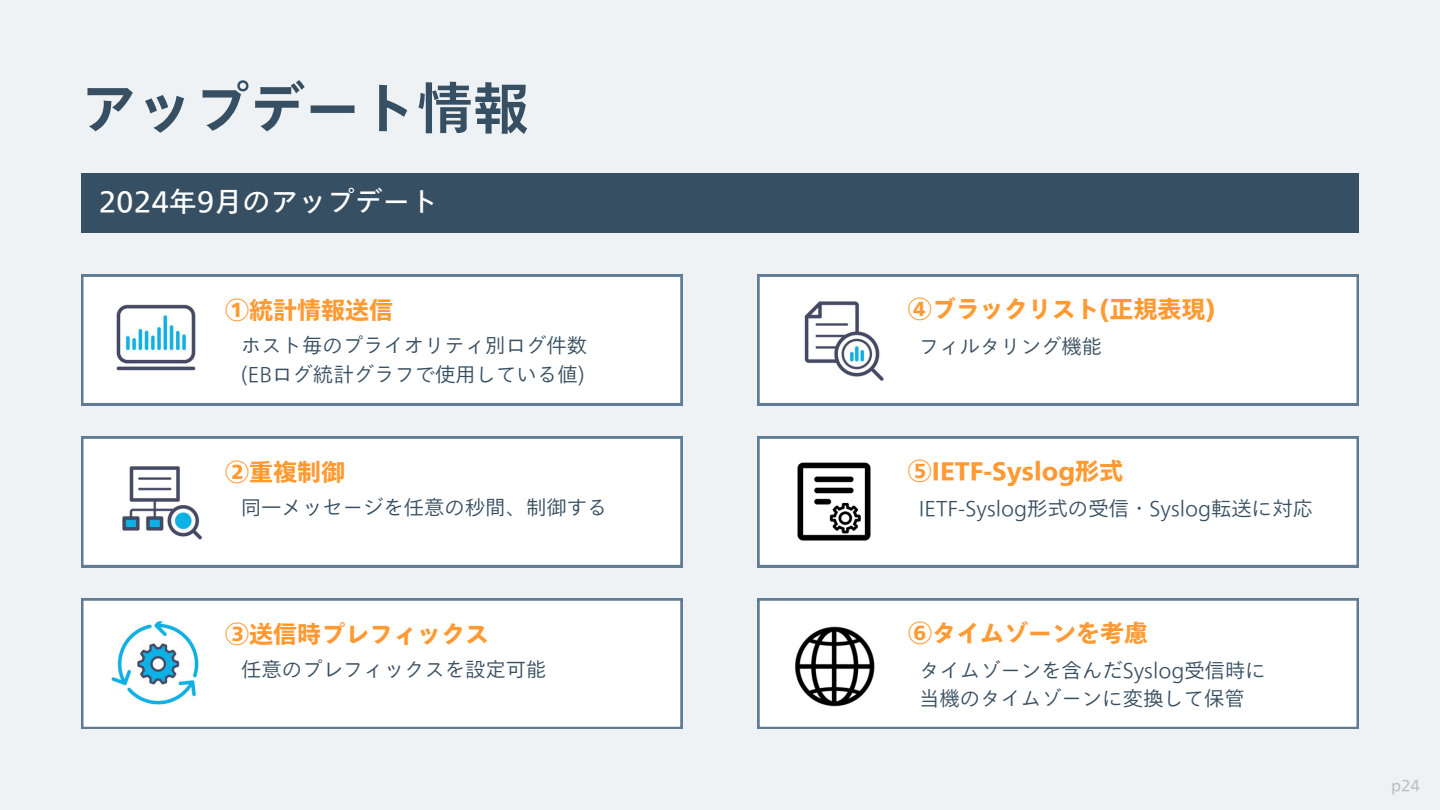
<style>
.page{position:relative;width:1440px;height:810px;background:#eff2f5}
.page>*{position:absolute;margin:0;border:0;box-sizing:border-box;transform-origin:0 0}
.t1{font:700 56px "Tazugane Gothic Std N";color:#374f62}
.t2{font:28px "Tazugane Gothic Std N";color:#fff}
.t3{font:800 24px "Tazugane Gothic Std N";color:#ff9932}
.t4{font:300 20.4px/28.5px "Tazugane Gothic Std N";color:#374f62}
.t5{font:15px "Tazugane Gothic Std N";color:#bfbfbf}
</style>
<div class="page">
<div style="left:81px;top:173px;width:1278px;height:59px;background:#374f62"></div>
<div style="left:758px;top:437px;width:601px;height:130px;background:#fff"></div>
<div style="left:758px;top:599px;width:601px;height:130px;background:#fff"></div>
<div style="left:758px;top:275px;width:601px;height:130px;background:#fff"></div>
<div style="left:81px;top:437px;width:601px;height:130px;background:#fff"></div>
<div style="left:81px;top:599px;width:601px;height:130px;background:#fff"></div>
<div style="left:81px;top:275px;width:601px;height:130px;background:#fff"></div>
<svg style="left:97px;top:297px;width:126px;height:87px"></svg>
<svg style="left:94px;top:461px;width:126px;height:87px"></svg>
<svg style="left:99px;top:620px;width:126px;height:87px"></svg>
<svg style="left:781px;top:297px;width:127px;height:87px"></svg>
<img style="left:786px;top:619px;width:96px;height:89px">
<img style="left:790px;top:457px;width:88px;height:89px">
<h1 class="t1" style="left:81px;top:80px;width:449px">アップデート情報</h1>
<h2 class="t2" style="left:99px;top:188px;width:341px">2024年9月のアップデート</h2>
<h3 class="t3" style="left:225px;top:298px;width:170px">①統計情報送信</h3>
<h5 class="t4" style="left:241px;top:331px;width:348px">ホスト毎のプライオリティ別ログ件数(EBログ統計グラフで使用している値)</h5>
<p class="t3" style="left:225px;top:460px;width:122px">②重複制御</p>
<h3 class="t4" style="left:241px;top:493px;width:368px">同一メッセージを任意の秒間、制御する</h3>
<h4 class="t3" style="left:225px;top:621px;width:266px">③送信時プレフィックス</h4>
<p class="t4" style="left:241px;top:655px;width:307px">任意のプレフィックスを設定可能</p>
<h5 class="t3" style="left:908px;top:297px;width:309px">④ブラックリスト(正規表現)</h5>
<p class="t4" style="left:919px;top:332px;width:185px">フィルタリング機能</p>
<h3 class="t3" style="left:908px;top:459px;width:217px">⑤IETF-Syslog形式</h3>
<h5 class="t4" style="left:919px;top:494px;width:396px">IETF-Syslog形式の受信・Syslog転送に対応</h5>
<p class="t3" style="left:908px;top:621px;width:242px">⑥タイムゾーンを考慮</p>
<h3 class="t4" style="left:919px;top:656px;width:348px">タイムゾーンを含んだSyslog受信時に当機のタイムゾーンに変換して保管</h3>
<p class="t5" style="left:1391px;top:778px;width:30px">p24</p>
</div>
